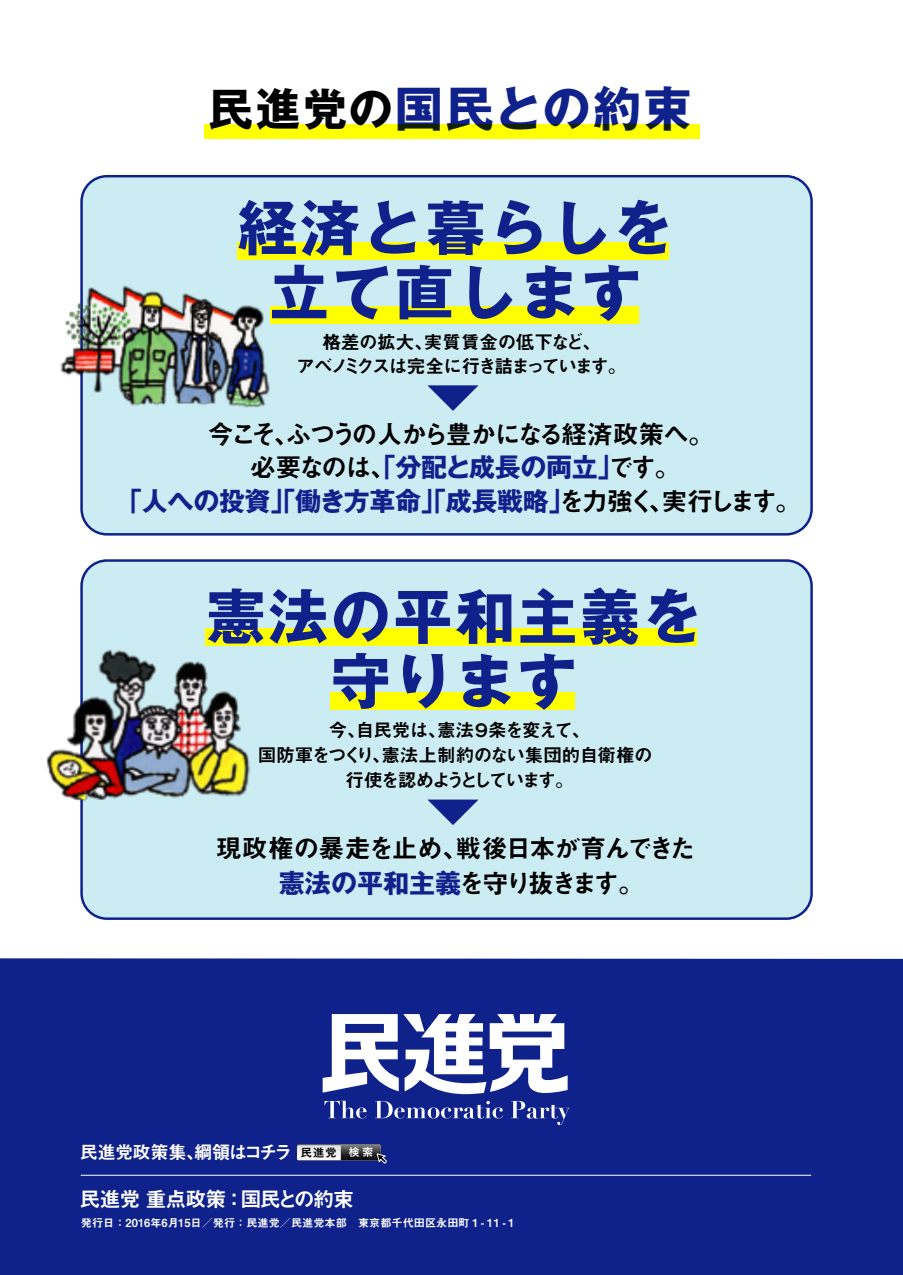
<style>
.page{position:relative;width:903px;height:1275px;background:#fff}
.page>*{position:absolute;margin:0;border:0;box-sizing:border-box;transform-origin:0 0}
.t1{font:700 59.5px/64.4px "Gothic MB101 Pro";letter-spacing:.05em;color:#0f218b;text-align:center}
.t2{font:700 48.12px "Gothic MB101 Pro";letter-spacing:.045em;color:#0f218b}
.t3{font:26.07px/34.6px "Midashi Go Pro MB31";letter-spacing:-.085em;color:#000;text-align:center}
.t4{font:700 26.07px/33.4px "Gothic MB101 Pro";letter-spacing:-.015em;color:#0f218b;text-align:center}
.t5{font:21px "Midashi Go Pro MB31";letter-spacing:-.055em;color:#fff}
.t6{font:18.55px/24.8px "Midashi Go Pro MB31";letter-spacing:-.095em;color:#000;text-align:center}
.t7{font:18.55px/23.6px "Midashi Go Pro MB31";letter-spacing:-.07em;color:#000;text-align:center}
.t8{font:18.38px "Midashi Go Pro MB31";letter-spacing:-.04em;color:#fff}
.t9{font:11.2px "Midashi Go Pro MB31";color:#fff}
.s1{font-size:44.45px;color:#000}
.s2{font-family:"Midashi Go Pro MB31";font-weight:400;color:#000}
.s3{font-family:"Gothic MB101 Pro";font-weight:700;color:#0f218b}
.s4{font-size:11.72px;color:#000}
.s5{font-family:"Hira Kaku Pro W6";font-size:10.67px}
</style>
<div class="page">
<div style="left:0;top:958px;width:903px;height:317px;background:#0f218b"></div>
<div style="left:82px;top:176px;width:729px;height:358px;background:#ccecf4;border-radius:25px"></div>
<div style="left:80px;top:175px;width:733px;height:361px;border:2px solid #0f218b;border-radius:25px"></div>
<div style="left:82px;top:560px;width:729px;height:359px;background:#ccecf4;border-radius:25px"></div>
<div style="left:80px;top:559px;width:733px;height:361px;border:2px solid #0f218b;border-radius:25px"></div>
<div style="left:204px;top:124px;width:495px;height:15px;background:#ff0"></div>
<div style="left:206px;top:628px;width:491px;height:18px;background:#ff0"></div>
<div style="left:330px;top:692px;width:245px;height:18px;background:#ff0"></div>
<svg style="left:428px;top:800px;width:50px;height:25px"></svg>
<svg style="left:427px;top:385px;width:51px;height:26px"></svg>
<div style="left:238px;top:242px;width:431px;height:18px;background:#ff0"></div>
<div style="left:270px;top:306px;width:368px;height:18px;background:#ff0"></div>
<svg style="left:324px;top:1101px;width:42px;height:17px"></svg>
<svg style="left:375px;top:1101px;width:128px;height:17px"></svg>
<svg style="left:511px;top:1101px;width:59px;height:24px"></svg>
<svg style="left:323px;top:1014px;width:245px;height:81px"></svg>
<hr style="left:81px;top:1175px;width:730px;height:1px;background:#fff">
<svg style="left:297px;top:1144px;width:90px;height:20px"></svg>
<img style="left:60px;top:261px;width:210px;height:168px">
<img style="left:46px;top:622px;width:204px;height:203px">
<h2 class="t2" style="left:209px;top:69px;width:485px"><span class="s1">民進党の</span>国民との約束</h2>
<h1 class="t1" style="left:238px;top:188px;width:436px">経済と暮らしを立て直します</h1>
<p class="t7" style="left:296px;top:328px;width:331px">格差の拡大、実質賃金の低下など、<br>アベノミクスは完全に行き詰まっています。</p>
<p class="t3" style="left:208px;top:413px;width:508px">今こそ、ふつうの人から豊かになる経済政策へ。</p>
<p class="t4" style="left:116px;top:447px;width:687px"><span class="s2">必要なのは、</span>「分配と成長の両立」<span class="s2">です。<br></span>「人への投資」「働き方革命」「成長戦略」<span class="s2">を力強く、実行します。</span></p>
<h1 class="t1" style="left:206px;top:577px;width:497px">憲法の平和主義を守ります</h1>
<p class="t6" style="left:258px;top:716px;width:396px">今、自民党は、憲法９条を変えて、<br>国防軍をつくり、憲法上制約のない集団的自衛権の行使を認めようとしています。</p>
<p class="t3" style="left:216px;top:828px;width:481px">現政権の暴走を止め、戦後日本が育んできた<span class="s3">憲法の平和主義</span>を守り抜きます。</p>
<p class="t8" style="left:80px;top:1137px;width:295px">民進党政策集、綱領はコチラ <span class="s4">民進党</span> <span class="s5">検索</span></p>
<p class="t5" style="left:80px;top:1182px;width:276px">民進党 重点政策 : 国民との約束</p>
<p class="t9" style="left:81px;top:1214px;width:437px">発行日：2016年6月15日／発行：民進党／民進党本部　東京都千代田区永田町１-１１-１</p>
</div>
